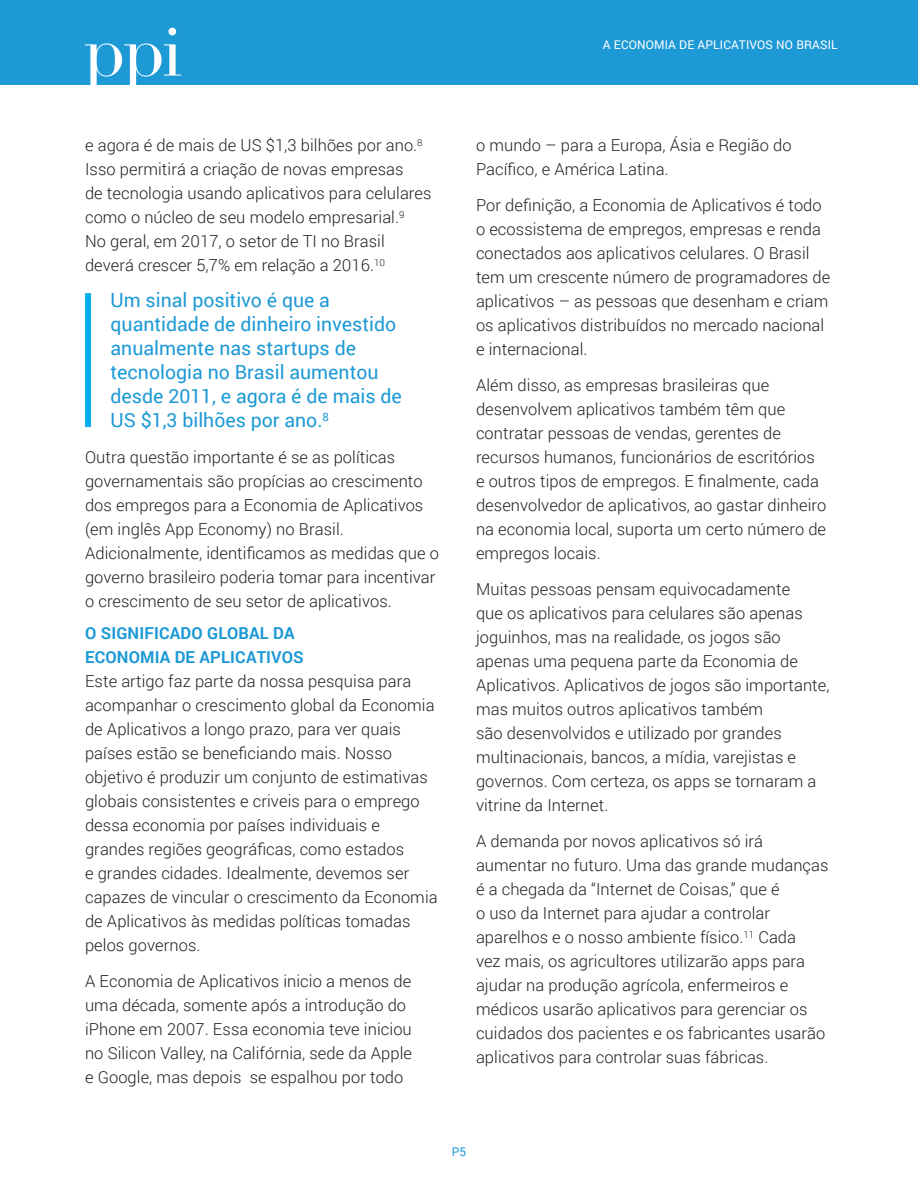
<style>
.page{position:relative;width:918px;height:1188px;background:#fff}
.page>*{position:absolute;margin:0;border:0;box-sizing:border-box;transform-origin:0 0}
.Quote_-_Roboto{font:19.5px/24px "Roboto";color:#1d99d6}
.Body_Copy{font:300 16.5px/24px "Roboto";letter-spacing:.005em;color:#231f20}
.t1{font:12px "Roboto";letter-spacing:.01em;color:#fff}
.t2{font:12px "Roboto";color:#1d99d6}
.s1{font-weight:700;color:#1d99d6}
</style>
<div class="page">
<div style="left:0;top:0;width:918px;height:85px;background:#1d99d6"></div>
<svg style="left:168px;top:28px;width:8px;height:7px"></svg>
<svg style="left:85px;top:43px;width:96px;height:42px"></svg>
<div style="left:85px;top:293px;width:6px;height:134px;background:#00aeef"></div>
<p class="t1" style="left:603px;top:36px;width:236px">A ECONOMIA DE APLICATIVOS NO BRASIL</p>
<p class="Body_Copy" style="left:85px;top:133px;width:348px">e agora é de mais de US $1,3 bilhões por ano.<sup>8<br></sup>Isso permitirá a criação de novas empresas<br>de tecnologia usando aplicativos para celulares como o núcleo de seu modelo empresarial.<sup>9<br></sup>No geral, em 2017, o setor de TI no Brasil deverá crescer 5,7% em relação a 2016.<sup>10</sup></p>
<p class="Quote_-_Roboto" style="left:111px;top:287px;width:293px">Um sinal positivo é que a quantidade de dinheiro investido anualmente nas startups de tecnologia no Brasil aumentou desde 2011, e agora é de mais de<br>US $1,3 bilhões por ano.<sup>8</sup></p>
<p class="Body_Copy" style="left:85px;top:445px;width:355px">Outra questão importante é se as políticas governamentais são propícias ao crescimento dos empregos para a Economia de Aplicativos (em inglês App Economy) no Brasil.<br>Adicionalmente, identificamos as medidas que o governo brasileiro poderia tomar para incentivar o crescimento de seu setor de aplicativos.</p>
<p class="Body_Copy" style="left:85px;top:620px;width:354px"><span class="s1">O SIGNIFICADO GLOBAL DA<br>ECONOMIA DE APLICATIVOS<br></span>Este artigo faz parte da nossa pesquisa para acompanhar o crescimento global da Economia de Aplicativos a longo prazo, para ver quais países estāo se beneficiando mais. Nosso objetivo é produzir um conjunto de estimativas globais consistentes e criveis para o emprego dessa economia por países individuais e grandes regiões geográficas, como estados<br>e grandes cidades. Idealmente, devemos ser capazes de vincular o crescimento da Economia de Aplicativos às medidas políticas tomadas pelos governos.</p>
<p class="Body_Copy" style="left:85px;top:968px;width:329px">A Economia de Aplicativos inicio a menos de uma década, somente após a introdução do iPhone em 2007. Essa economia teve iniciou no Silicon Valley, na Califórnia, sede da Apple e Google, mas depois se espalhou por todo</p>
<p class="Body_Copy" style="left:476px;top:133px;width:317px">o mundo – para a Europa, Ásia e Região do<br>Pacífico, e América Latina.</p>
<p class="Body_Copy" style="left:476px;top:193px;width:356px">Por definição, a Economia de Aplicativos é todo o ecossistema de empregos, empresas e renda conectados aos aplicativos celulares. O Brasil tem um crescente número de programadores de aplicativos – as pessoas que desenham e criam os aplicativos distribuídos no mercado nacional e internacional.</p>
<p class="Body_Copy" style="left:476px;top:373px;width:352px">Além disso, as empresas brasileiras que desenvolvem aplicativos também têm que contratar pessoas de vendas, gerentes de recursos humanos, funcionários de escritórios e outros tipos de empregos. E finalmente, cada desenvolvedor de aplicativos, ao gastar dinheiro na economia local, suporta um certo número de empregos locais.</p>
<p class="Body_Copy" style="left:476px;top:577px;width:355px">Muitas pessoas pensam equivocadamente<br>que os aplicativos para celulares são apenas joguinhos, mas na realidade, os jogos são apenas uma pequena parte da Economia de Aplicativos. Aplicativos de jogos são importante, mas muitos outros aplicativos também<br>são desenvolvidos e utilizado por grandes multinacionais, bancos, a mídia, varejistas e governos. Com certeza, os apps se tornaram a vitrine da Internet.</p>
<p class="Body_Copy" style="left:476px;top:829px;width:354px">A demanda por novos aplicativos só irá aumentar no futuro. Uma das grande mudanças é a chegada da “Internet de Coisas,” que é<br>o uso da Internet para ajudar a controlar aparelhos e o nosso ambiente físico.<sup>11</sup> Cada<br>vez mais, os agricultores utilizarão apps para ajudar na produção agrícola, enfermeiros e médicos usarão aplicativos para gerenciar os cuidados dos pacientes e os fabricantes usarão aplicativos para controlar suas fábricas.</p>
<p class="t2" style="left:452px;top:1143px;width:16px">P5</p>
</div>
